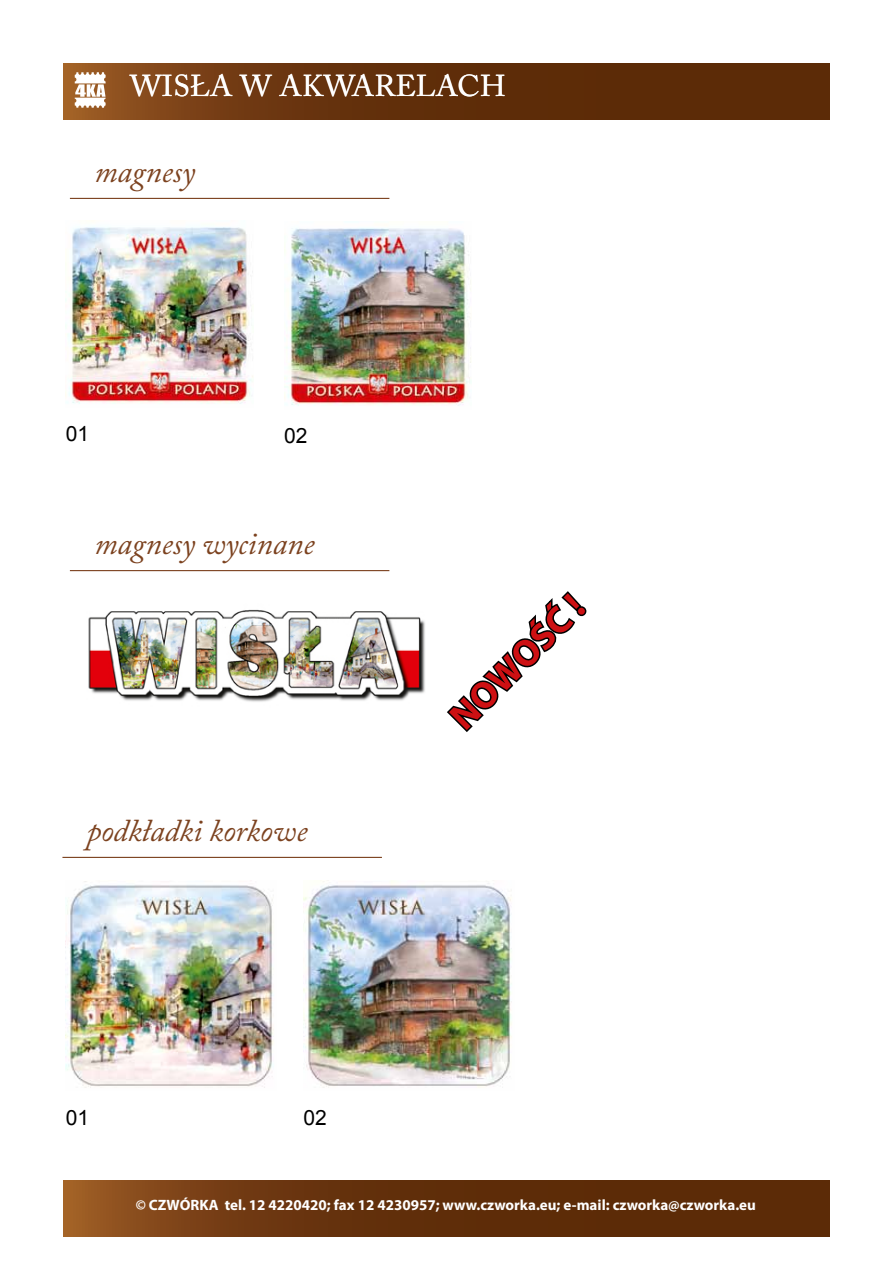
<style>
.page{position:relative;width:893px;height:1263px;background:#fff}
.page>*{position:absolute;margin:0;border:0;box-sizing:border-box;transform-origin:0 0}
.t1{font:700 37.5px "Myriad Pro";color:#cd1013}
.t2{font:italic 31.5px "Adobe Caslon Pro";color:#7c421f}
.t3{font:30px "Adobe Caslon Pro";letter-spacing:.005em;color:#fff}
.t4{font:21px "Arial";color:#000}
.t5{font:700 15px "Myriad Pro";color:#fff}
</style>
<div class="page">
<svg style="left:64px;top:1180px;width:765px;height:56px;background:#69340d"></svg>
<svg style="left:64px;top:64px;width:765px;height:56px;background:#67330d"></svg>
<svg style="left:75px;top:72px;width:31px;height:36px"></svg>
<img style="left:67px;top:226px;width:186px;height:178px">
<img style="left:284px;top:228px;width:187px;height:178px">
<hr style="left:62px;top:857px;width:320px;height:1px;background:#7c421f">
<hr style="left:70px;top:198px;width:319px;height:1px;background:#7c421f">
<hr style="left:70px;top:570px;width:319px;height:1px;background:#7c421f">
<img style="left:66px;top:881px;width:208px;height:207px">
<img style="left:304px;top:880px;width:208px;height:208px">
<img style="left:88px;top:609px;width:337px;height:93px">
<svg style="left:447px;top:591px;width:140px;height:141px"></svg>
<h3 class="t3" style="left:130px;top:68px;width:377px">WISŁA W AKWARELACH</h3>
<h2 class="t2" style="left:94px;top:152px;width:102px">magnesy</h2>
<h3 class="t4" style="left:66px;top:420px;width:25px">01</h3>
<h3 class="t4" style="left:284px;top:421px;width:25px">02</h3>
<h2 class="t2" style="left:94px;top:525px;width:222px">magnesy wycinane</h2>
<h2 class="t2" style="left:87px;top:811px;width:222px">podkładki korkowe</h2>
<h3 class="t4" style="left:66px;top:1104px;width:25px">01</h3>
<h3 class="t4" style="left:304px;top:1104px;width:25px">02</h3>
<h1 class="t1" style="left:439px;top:705px;width:174px;rotate:-45deg">NOWOŚĆ !</h1>
<p class="t5" style="left:136px;top:1195px;width:622px">© CZWÓRKA tel. 12 4220420; fax 12 4230957; www.czworka.eu; e-mail: czworka@czworka.eu</p>
</div>
